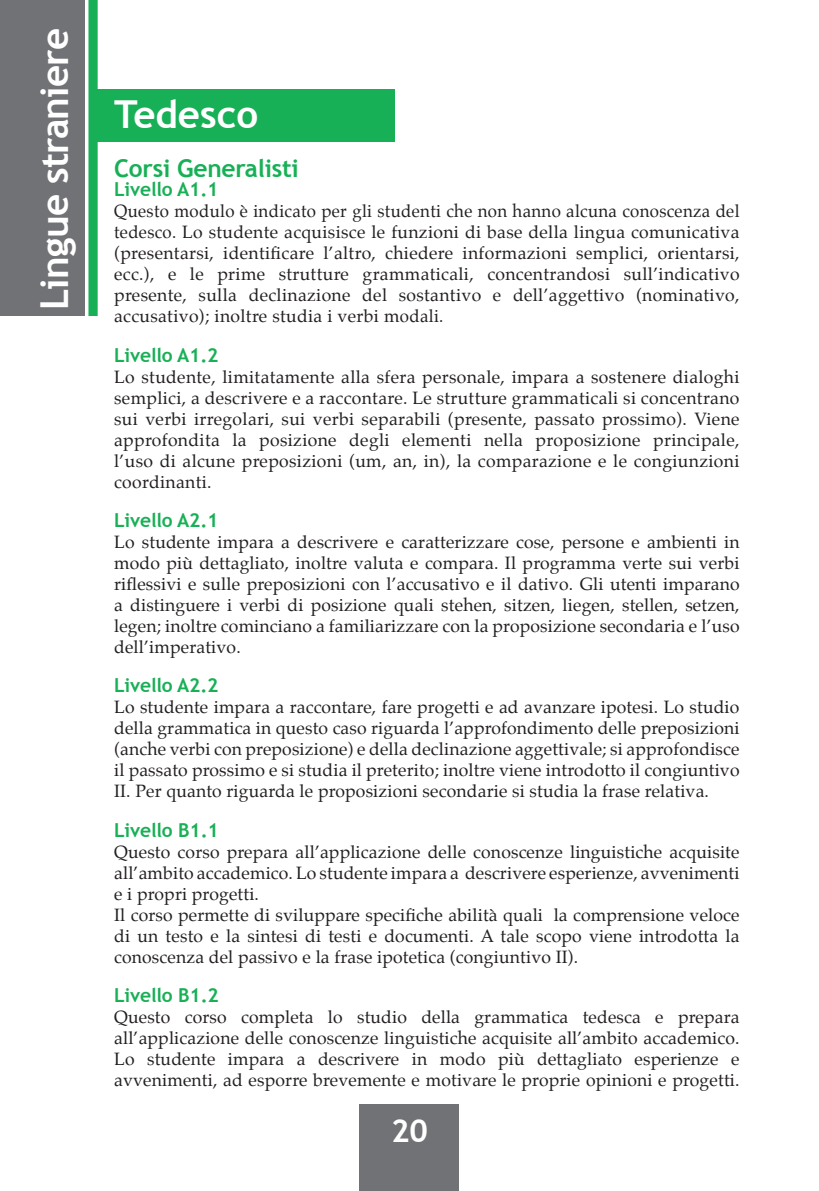
<style>
.page{position:relative;width:819px;height:1191px;background:#fff}
.page>*{position:absolute;margin:0;border:0;box-sizing:border-box;transform-origin:0 0}
.t1{font:700 38.5px "Trebuchet MS";letter-spacing:-.02em;color:#fff}
.t2{font:700 38.5px "Trebuchet MS";color:#fff}
.t3{font:700 31.5px "Trebuchet MS";color:#fff}
.t4{font:700 24.5px "Trebuchet MS";letter-spacing:-.01em;color:#18b056}
.t5{font:700 19.25px "Trebuchet MS";letter-spacing:-.01em;color:#18b056}
.t6{font:17.5px/21px "Palatino";letter-spacing:.01em;color:#231f20;text-align:justify}
.t7{font:17.5px/21px "Palatino";letter-spacing:.01em;color:#231f20;text-align:justify;scale:.96 1}
</style>
<div class="page">
<div style="left:0;top:0;width:84px;height:315px;background:#717275"></div>
<div style="left:97px;top:89px;width:297px;height:52px;background:#18b056"></div>
<div style="left:360px;top:1104px;width:99px;height:87px;background:#717275"></div>
<svg style="left:88px;top:0;width:10px;height:316px;background:#29b562"></svg>
<h1 class="t1" style="left:30px;top:310px;width:284px;rotate:-90deg">Lingue straniere</h1>
<p class="t2" style="left:114px;top:90px;width:146px">Tedesco</p>
<p class="t4" style="left:114px;top:153px;width:186px">Corsi Generalisti</p>
<p class="t5" style="left:114px;top:177px;width:106px">Livello A1.1</p>
<p class="t7" style="left:114px;top:201px;width:653px">Questo modulo è indicato per gli studenti che non hanno alcuna conoscenza del tedesco. Lo studente acquisisce le funzioni di base della lingua comunicativa (presentarsi, identificare l’altro, chiedere informazioni semplici, orientarsi, ecc.), e le prime strutture grammaticali, concentrandosi sull’indicativo presente, sulla declinazione del sostantivo e dell’aggettivo (nominativo, accusativo); inoltre studia i verbi modali.</p>
<p class="t5" style="left:114px;top:343px;width:106px">Livello A1.2</p>
<p class="t6" style="left:114px;top:366px;width:627px">Lo studente, limitatamente alla sfera personale, impara a sostenere dialoghi semplici, a descrivere e a raccontare. Le strutture grammaticali si concentrano sui verbi irregolari, sui verbi separabili (presente, passato prossimo). Viene approfondita la posizione degli elementi nella proposizione principale, l’uso di alcune preposizioni (um, an, in), la comparazione e le congiunzioni coordinanti.</p>
<p class="t5" style="left:114px;top:508px;width:106px">Livello A2.1</p>
<p class="t6" style="left:114px;top:531px;width:627px">Lo studente impara a descrivere e caratterizzare cose, persone e ambienti in modo più dettagliato, inoltre valuta e compara. Il programma verte sui verbi riflessivi e sulle preposizioni con l’accusativo e il dativo. Gli utenti imparano a distinguere i verbi di posizione quali stehen, sitzen, liegen, stellen, setzen, legen; inoltre cominciano a familiarizzare con la proposizione secondaria e l’uso dell’imperativo.</p>
<p class="t5" style="left:114px;top:673px;width:106px">Livello A2.2</p>
<p class="t6" style="left:114px;top:697px;width:627px">Lo studente impara a raccontare, fare progetti e ad avanzare ipotesi. Lo studio della grammatica in questo caso riguarda l’approfondimento delle preposizioni (anche verbi con preposizione) e della declinazione aggettivale; si approfondisce il passato prossimo e si studia il preterito; inoltre viene introdotto il congiuntivo II. Per quanto riguarda le proposizioni secondarie si studia la frase relativa.</p>
<p class="t5" style="left:114px;top:818px;width:106px">Livello B1.1</p>
<p class="t6" style="left:114px;top:841px;width:627px">Questo corso prepara all’applicazione delle conoscenze linguistiche acquisite all’ambito accademico. Lo studente impara a descrivere esperienze, avvenimenti e i propri progetti.</p>
<p class="t6" style="left:114px;top:904px;width:627px">Il corso permette di sviluppare specifiche abilità quali la comprensione veloce di un testo e la sintesi di testi e documenti. A tale scopo viene introdotta la conoscenza del passivo e la frase ipotetica (congiuntivo II).</p>
<p class="t5" style="left:114px;top:983px;width:106px">Livello B1.2</p>
<p class="t6" style="left:114px;top:1006px;width:627px">Questo corso completa lo studio della grammatica tedesca e prepara all’applicazione delle conoscenze linguistiche acquisite all’ambito accademico.<br>Lo studente impara a descrivere in modo più dettagliato esperienze e avvenimenti, ad esporre brevemente e motivare le proprie opinioni e progetti.</p>
<h2 class="t3" style="left:391px;top:1111px;width:38px">20</h2>
</div>
